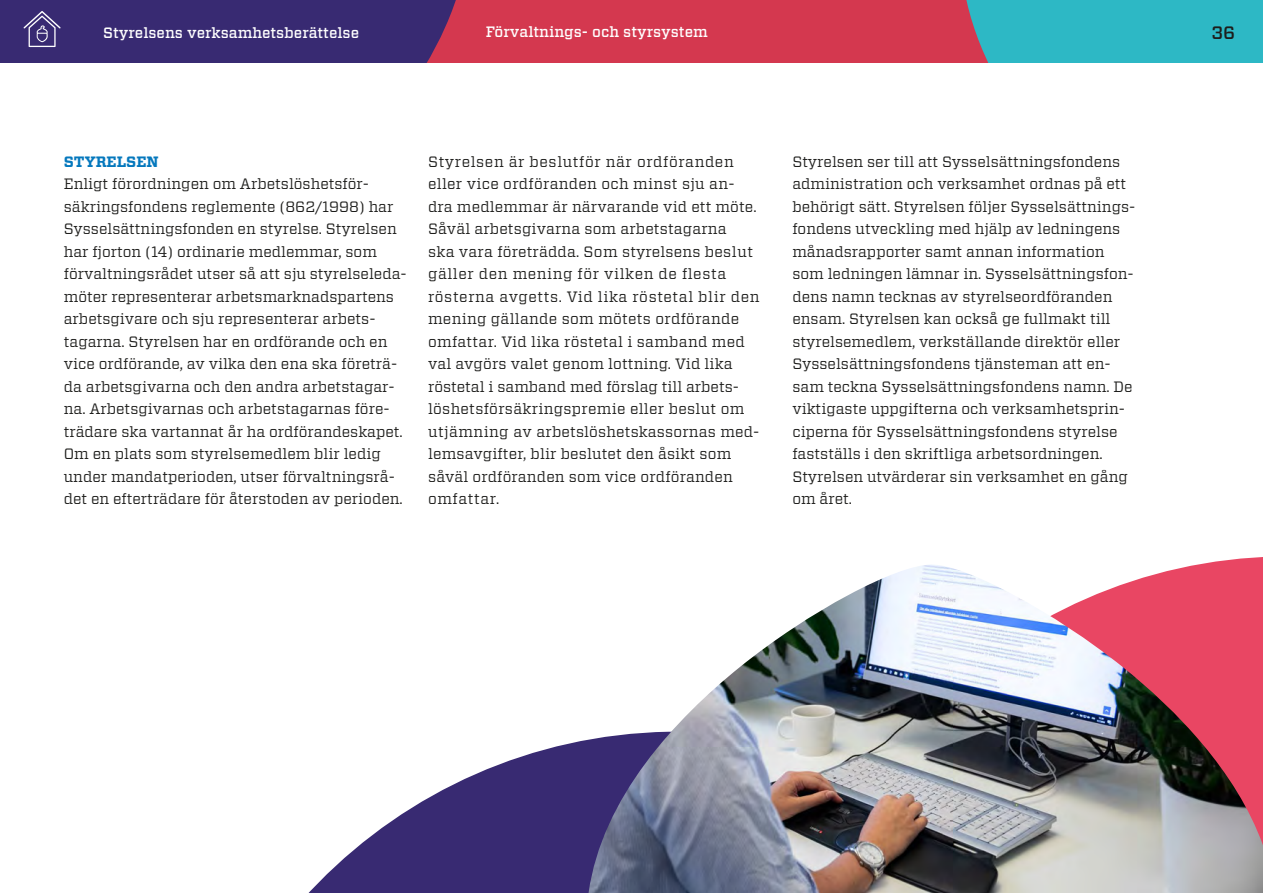
<style>
.page{position:relative;width:1263px;height:893px;background:#fff}
.page>*{position:absolute;margin:0;border:0;box-sizing:border-box;transform-origin:0 0}
.t1{font:500 18px "Vitesse";color:#1d1d1b}
.Leipis{font:15px/22.5px "Vitesse";color:#1d1d1b}
.t2{font:500 15px "Vitesse";color:#fff}
.t3{font:700 15px "Vitesse";color:#0578bd}
</style>
<div class="page">
<svg style="left:308px;top:739px;width:280px;height:154px;fill:#382a72"></svg>
<img style="left:588px;top:564px;width:675px;height:329px">
<div style="left:470px;top:0;width:490px;height:63px;background:#d4384f"></div>
<div style="left:960px;top:0;width:303px;height:63px;background:#2db8c5"></div>
<svg style="left:0;top:0;width:470px;height:63px;background:#422c71"></svg>
<p class="t2" style="left:103px;top:22px;width:258px">Styrelsens verksamhetsberättelse</p>
<p class="t1" style="left:1211px;top:20px;width:25px">36</p>
<p class="t2" style="left:486px;top:22px;width:223px">Förvaltnings- och styrsystem</p>
<h2 class="t3" style="left:64px;top:151px;width:96px">STYRELSEN</h2>
<p class="Leipis" style="left:64px;top:172px;width:344px">Enligt förordningen om Arbetslöshetsför&shy;säkringsfondens reglemente (862/1998) har Sysselsättningsfonden en styrelse. Styrelsen har fjorton (14) ordinarie medlemmar, som förvaltningsrådet utser så att sju styrelseleda&shy;möter representerar arbetsmarknadspartens arbetsgivare och sju representerar arbets&shy;tagarna. Styrelsen har en ordförande och en vice ordförande, av vilka den ena ska företrä&shy;da arbetsgivarna och den andra arbetstagar&shy;na. Arbetsgivarnas och arbetstagarnas före&shy;trädare ska vartannat år ha ordförandeskapet.<br>Om en plats som styrelsemedlem blir ledig under mandatperioden, utser förvaltningsrå&shy;det en efterträdare för återstoden av perioden.</p>
<p class="Leipis" style="left:428px;top:150px;width:333px">Styrelsen är beslutför när ordföranden eller vice ordföranden och minst sju an&shy;dra medlemmar är närvarande vid ett möte.<br>Såväl arbetsgivarna som arbetstagarna<br>ska vara företrädda. Som styrelsens beslut gäller den mening för vilken de flesta rösterna avgetts. Vid lika röstetal blir den mening gällande som mötets ordförande omfattar. Vid lika röstetal i samband med val avgörs valet genom lottning. Vid lika röstetal i samband med förslag till arbets&shy;löshetsförsäkringspremie eller beslut om utjämning av arbetslöshetskassornas med&shy;lemsavgifter, blir beslutet den åsikt som såväl ordföranden som vice ordföranden omfattar.</p>
<p class="Leipis" style="left:792px;top:150px;width:344px">Styrelsen ser till att Sysselsättningsfondens administration och verksamhet ordnas på ett behörigt sätt. Styrelsen följer Sysselsättnings&shy;fondens utveckling med hjälp av ledningens månadsrapporter samt annan information som ledningen lämnar in. Sysselsättningsfon&shy;dens namn tecknas av styrelseordföranden ensam. Styrelsen kan också ge fullmakt till styrelsemedlem, verkställande direktör eller Sysselsättningsfondens tjänsteman att en&shy;sam teckna Sysselsättningsfondens namn. De viktigaste uppgifterna och verksamhetsprin&shy;ciperna för Sysselsättningsfondens styrelse fastställs i den skriftliga arbetsordningen.<br>Styrelsen utvärderar sin verksamhet en gång om året.</p>
</div>
